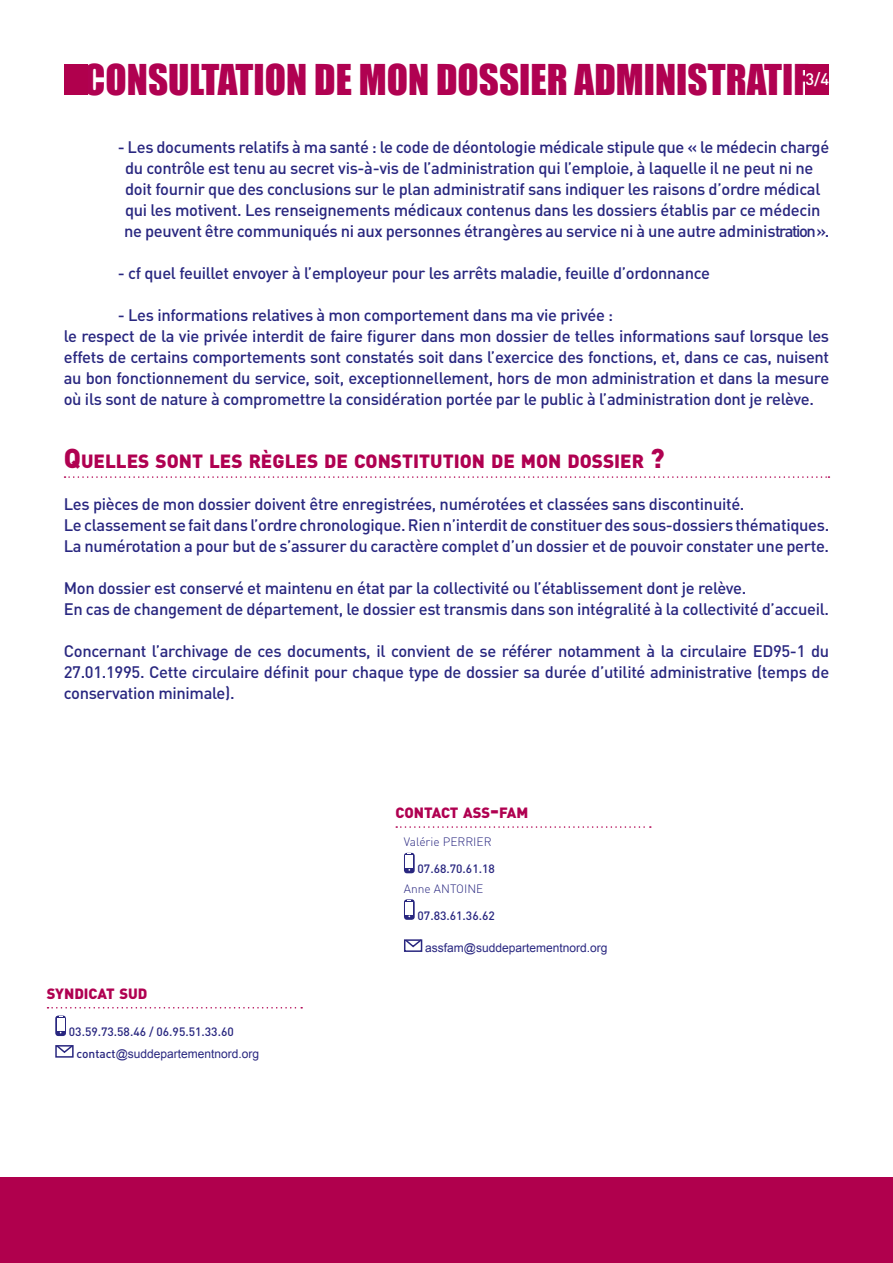
<style>
.page{position:relative;width:893px;height:1263px;background:#fff}
.page>*{position:absolute;margin:0;border:0;box-sizing:border-box;transform-origin:0 0}
.t1{font:39px "Impact";color:#b00151}
.t2{font:900 18.9px "DIN Pro";color:#b00151}
.t3{font:500 16.5px/21px "DIN Pro";letter-spacing:-.02em;color:#292780;text-align:justify}
.t4{font:500 16.5px "DIN Pro";color:#fff}
.t5{font:900 14.7px "DIN Pro";color:#b00151}
.t6{font:12px "Arial";color:#292780}
.t7{font:500 12px "DIN Pro";color:#292780}
.t8{font:300 12px "DIN Pro";color:#292780}
.s1{font-size:27px}
.s2{font-family:"DIN Pro";font-weight:500}
.s3{font-size:21px}
</style>
<div class="page">
<svg style="left:65px;top:476px;width:764px;height:2px"></svg>
<div style="left:64px;top:64px;width:24px;height:31px;background:#b0004d"></div>
<div style="left:805px;top:64px;width:24px;height:31px;background:#b0004d"></div>
<div style="left:0;top:1178px;width:893px;height:85px;background:#b0004d"></div>
<svg style="left:48px;top:1007px;width:254px;height:1px"></svg>
<svg style="left:55px;top:1015px;width:11px;height:21px"></svg>
<div style="left:57px;top:1018px;width:7px;height:13px;background:#fff"></div>
<div style="left:55px;top:1045px;width:19px;height:13px;border:2px solid #292780"></div>
<svg style="left:55px;top:1045px;width:19px;height:9px"></svg>
<svg style="left:396px;top:826px;width:255px;height:2px"></svg>
<svg style="left:404px;top:853px;width:11px;height:20px"></svg>
<div style="left:406px;top:855px;width:7px;height:13px;background:#fff"></div>
<svg style="left:404px;top:899px;width:11px;height:21px"></svg>
<div style="left:406px;top:902px;width:7px;height:13px;background:#fff"></div>
<div style="left:404px;top:939px;width:18px;height:13px;border:2px solid #292780"></div>
<svg style="left:404px;top:939px;width:19px;height:9px"></svg>
<p class="t1" style="left:84px;top:49px;width:726px">CONSULTATION DE MON DOSSIER ADMINISTRATIF</p>
<p class="t4" style="left:805px;top:68px;width:25px">3/4</p>
<p class="t3" style="left:118px;top:136px;width:713px">- Les documents relatifs à ma santé : le code de déontologie médicale stipule que « le médecin chargé</p>
<p class="t3" style="left:125px;top:157px;width:690px">du contrôle est tenu au secret vis-à-vis de l’administration qui l’emploie, à laquelle il ne peut ni ne</p>
<p class="t3" style="left:125px;top:178px;width:697px">doit fournir que des conclusions sur le plan administratif sans indiquer les raisons d’ordre médical</p>
<p class="t3" style="left:125px;top:199px;width:697px">qui les motivent. Les renseignements médicaux contenus dans les dossiers établis par ce médecin</p>
<p class="t3" style="left:124px;top:220px;width:707px">ne peuvent être communiqués ni aux personnes étrangères au service ni à une autre administration ».</p>
<p class="t3" style="left:118px;top:262px;width:594px">- cf quel feuillet envoyer à l’employeur pour les arrêts maladie, feuille d’ordonnance</p>
<p class="t3" style="left:118px;top:304px;width:497px">- Les informations relatives à mon comportement dans ma vie privée :</p>
<p class="t3" style="left:64px;top:325px;width:767px">le respect de la vie privée interdit de faire figurer dans mon dossier de telles informations sauf lorsque les effets de certains comportements sont constatés soit dans l’exercice des fonctions, et, dans ce cas, nuisent au bon fonctionnement du service, soit, exceptionnellement, hors de mon administration et dans la mesure où ils sont de nature à compromettre la considération portée par le public à l’administration dont je relève.</p>
<p class="t2" style="left:64px;top:448px;width:602px"><span class="s1">Q</span>UELLES SONT LES RÈGLES DE CONSTITUTION DE MON DOSSIER <span class="s1">?</span></p>
<p class="t3" style="left:64px;top:493px;width:682px">Les pièces de mon dossier doivent être enregistrées, numérotées et classées sans discontinuité.</p>
<p class="t3" style="left:64px;top:514px;width:767px">Le classement se fait dans l’ordre chronologique. Rien n’interdit de constituer des sous-dossiers thématiques.<br>La numérotation a pour but de s’assurer du caractère complet d’un dossier et de pouvoir constater une perte.</p>
<p class="t3" style="left:64px;top:577px;width:684px">Mon dossier est conservé et maintenu en état par la collectivité ou l’établissement dont je relève.</p>
<p class="t3" style="left:64px;top:598px;width:767px">En cas de changement de département, le dossier est transmis dans son intégralité à la collectivité d’accueil.</p>
<p class="t3" style="left:64px;top:640px;width:767px">Concernant l’archivage de ces documents, il convient de se référer notamment à la circulaire ED95-1 du 27.01.1995. Cette circulaire définit pour chaque type de dossier sa durée d’utilité administrative (temps de conservation minimale).</p>
<p class="t5" style="left:47px;top:983px;width:102px">SYNDICAT SUD</p>
<p class="t7" style="left:69px;top:1023px;width:166px">03.59.73.58.46 / 06.95.51.33.60</p>
<p class="t6" style="left:76px;top:1045px;width:184px"><span class="s2">contact</span>@suddepartementnord.org</p>
<p class="t5" style="left:395px;top:802px;width:134px">CONTACT ASS<span class="s3">-</span>FAM</p>
<p class="t8" style="left:404px;top:834px;width:89px">Valérie PERRIER</p>
<p class="t7" style="left:418px;top:861px;width:79px">07.68.70.61.18</p>
<p class="t8" style="left:404px;top:880px;width:81px">Anne ANTOINE</p>
<p class="t7" style="left:418px;top:907px;width:79px">07.83.61.36.62</p>
<p class="t6" style="left:425px;top:940px;width:184px">assfam@suddepartementnord.org</p>
</div>
